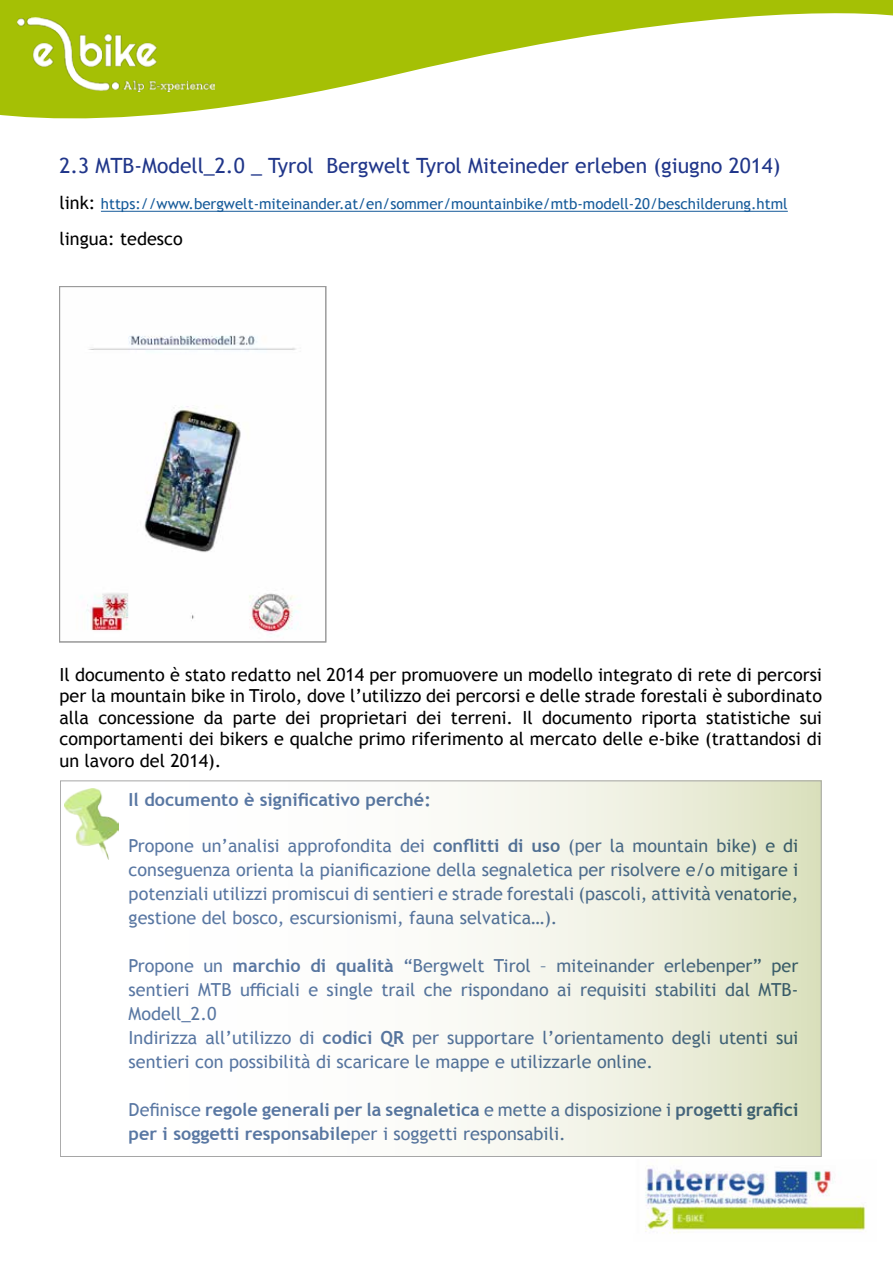
<style>
.page{position:relative;width:893px;height:1263px;background:#fff}
.page>*{position:absolute;margin:0;border:0;box-sizing:border-box;transform-origin:0 0}
.t1{font:21px "Trebuchet MS";color:#20368a}
.t2{font:18px/24px "Trebuchet MS";color:#002f72;text-align:justify}
.t3{font:18px/21.6px "Trebuchet MS";color:#000;text-align:justify}
.t4{font:700 18px/24px "Trebuchet MS";color:#002f72}
.t5{font:15px "Trebuchet MS";color:#165b9a}
.s1{font-size:18px;color:#000}
.s2{font-weight:700}
.s3{font-weight:400}
</style>
<div class="page">
<svg style="left:0;top:0;width:893px;height:119px"></svg>
<img style="left:17px;top:17px;width:198px;height:74px">
<img style="left:645px;top:1168px;width:221px;height:66px">
<svg style="left:64px;top:783px;width:755px;height:372px"></svg>
<svg style="left:59px;top:286px;width:267px;height:356px"></svg>
<hr style="left:101px;top:211px;width:687px;height:1px;background:#165b9a">
<p class="t1" style="left:60px;top:153px;width:722px">2.3 MTB-Modell_2.0 _ Tyrol Bergwelt Tyrol Miteineder erleben (giugno 2014)</p>
<p class="t5" style="left:60px;top:195px;width:730px"><span class="s1">link:</span> https://www.bergwelt-miteinander.at/en/sommer/mountainbike/mtb-modell-20/beschilderung.html</p>
<p class="t3" style="left:60px;top:228px;width:125px">lingua: tedesco</p>
<p class="t3" style="left:60px;top:663px;width:764px">Il documento è stato redatto nel 2014 per promuovere un modello integrato di rete di percorsi per la mountain bike in Tirolo, dove l’utilizzo dei percorsi e delle strade forestali è subordinato alla concessione da parte dei proprietari dei terreni. Il documento riporta statistiche sui comportamenti dei bikers e qualche primo riferimento al mercato delle e-bike (trattandosi di un lavoro del 2014).</p>
<p class="t4" style="left:129px;top:788px;width:304px">Il documento è significativo perché:</p>
<p class="t2" style="left:129px;top:833px;width:671px">Propone un’analisi approfondita dei <span class="s2">conflitti di uso</span> (per la mountain bike) e di conseguenza orienta la pianificazione della segnaletica per risolvere e/o mitigare i potenziali utilizzi promiscui di sentieri e strade forestali (pascoli, attività venatorie, gestione del bosco, escursionismi, fauna selvatica…).</p>
<p class="t2" style="left:129px;top:953px;width:671px;text-align:left">Propone un <span class="s2">marchio di qualità</span> “Bergwelt Tirol – miteinander erlebenper” per sentieri MTB ufficiali e single trail che rispondano ai requisiti stabiliti dal MTB-Modell_2.0<br>Indirizza all’utilizzo di <span class="s2">codici QR</span> per supportare l’orientamento degli utenti sui sentieri con possibilità di scaricare le mappe e utilizzarle online.</p>
<p class="t4" style="left:129px;top:1097px;width:671px"><span class="s3">Definisce</span> regole generali per la segnaletica <span class="s3">e mette a disposizione i</span> progetti grafici per i soggetti responsabile<span class="s3">per i soggetti responsabili.</span></p>
</div>
